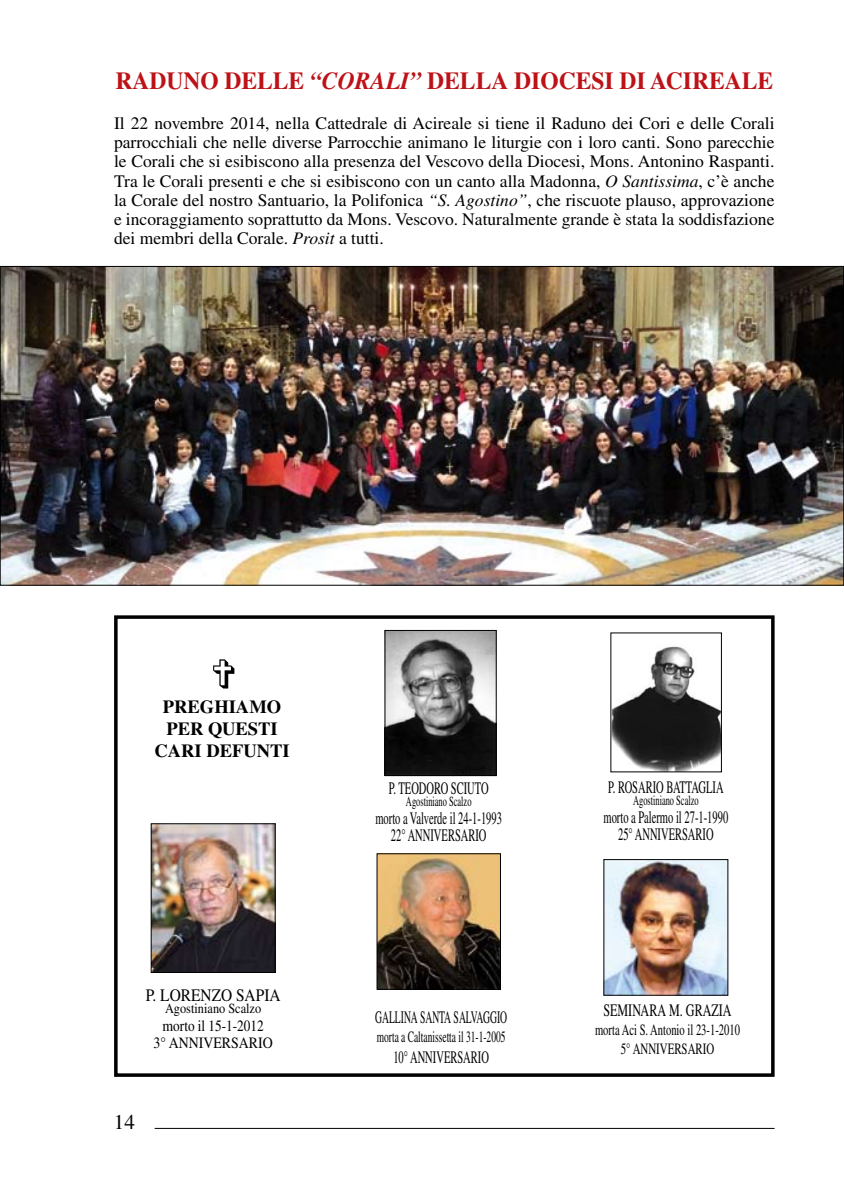
<style>
.page{position:relative;width:844px;height:1191px;background:#fff}
.page>*{position:absolute;margin:0;border:0;box-sizing:border-box;transform-origin:0 0}
.t1{font:700 24.5px "Times";color:#bd1217;scale:.96 1}
.t2{font:21px "Times";color:#000}
.t3{font:700 18.55px/22.2px "Times";color:#000;text-align:center}
.t4{font:17.5px/19.2px "Times";color:#000;text-align:justify}
.t5{font:17.5px/17.5px "Times";color:#000;text-align:center;scale:.6 1}
.t6{font:17.5px "Times";color:#000;scale:.55 1}
.t7{font:17.5px "Times";color:#000;scale:.69 1}
.t8{font:17.5px "Times";color:#000;scale:.88 1}
.t9{font:15.75px/18.9px "Times";color:#000;text-align:center;scale:.67 1}
.t10{font:15.75px "Times";color:#000;scale:.6 1}
.t11{font:15.75px/17.5px "Times";color:#000;text-align:center;scale:.88 1}
.t12{font:14px "Times";color:#000;scale:.6 1}
.t13{font:14px "Times";color:#000;scale:.88 1}
.s1{font-style:italic}
</style>
<div class="page">
<hr style="left:155px;top:1128px;width:619px;height:1px;background:#000">
<div style="left:114px;top:615px;width:660px;height:461px;border:4px solid #000"></div>
<img style="left:2px;top:268px;width:839px;height:315px">
<img style="left:605px;top:861px;width:121px;height:132px">
<img style="left:379px;top:855px;width:119px;height:132px">
<div style="left:377px;top:853px;width:123px;height:136px;border:1px solid #000"></div>
<svg style="left:213px;top:659px;width:21px;height:29px"></svg>
<img style="left:386px;top:632px;width:108px;height:142px">
<div style="left:384px;top:630px;width:112px;height:146px;border:1px solid #000"></div>
<img style="left:612px;top:646px;width:107px;height:124px">
<img style="left:153px;top:825px;width:120px;height:145px">
<div style="left:151px;top:823px;width:124px;height:149px;border:1px solid #000"></div>
<h1 class="t1" style="left:115px;top:66px;width:686px">RADUNO DELLE <span class="s1">“CORALI”</span> DELLA DIOCESI DI ACIREALE</h1>
<p class="t4" style="left:114px;top:113px;width:661px">Il 22 novembre 2014, nella Cattedrale di Acireale si tiene il Raduno dei Cori e delle Corali parrocchiali che nelle diverse Parrocchie animano le liturgie con i loro canti. Sono parecchie le Corali che si esibiscono alla presenza del Vescovo della Diocesi, Mons. Antonino Raspanti.<br>Tra le Corali presenti e che si esibiscono con un canto alla Madonna, <span class="s1">O Santissima</span>, c’è anche la Corale del nostro Santuario, la Polifonica <span class="s1">“S. Agostino”</span>, che riscuote plauso, approvazione e incoraggiamento soprattutto da Mons. Vescovo. Naturalmente grande è stata la soddisfazione dei membri della Corale. <span class="s1">Prosit</span> a tutti.</p>
<p class="t3" style="left:154px;top:695px;width:137px">PREGHIAMO<br>PER QUESTI<br>CARI DEFUNTI</p>
<p class="t8" style="left:146px;top:985px;width:155px">P. LORENZO SAPIA</p>
<p class="t13" style="left:165px;top:1001px;width:111px">Agostiniano Scalzo</p>
<p class="t11" style="left:153px;top:1016px;width:137px">morto il 15-1-2012<br>3° ANNIVERSARIO</p>
<p class="t2" style="left:114px;top:1109px;width:22px">14</p>
<p class="t5" style="left:388px;top:779px;width:168px">P. TEODORO SCIUTO</p>
<p class="t12" style="left:406px;top:793px;width:111px">Agostiniano Scalzo</p>
<p class="t5" style="left:375px;top:809px;width:212px">morto a Valverde il 24-1-1993<br>22° ANNIVERSARIO</p>
<p class="t6" style="left:375px;top:1007px;width:241px">GALLINA SANTA SALVAGGIO</p>
<p class="t10" style="left:377px;top:1027px;width:216px">morta a Caltanissetta il 31-1-2005</p>
<p class="t5" style="left:393px;top:1048px;width:161px">10° ANNIVERSARIO</p>
<p class="t5" style="left:608px;top:778px;width:194px">P. ROSARIO BATTAGLIA</p>
<p class="t12" style="left:633px;top:792px;width:111px">Agostiniano Scalzo</p>
<p class="t5" style="left:603px;top:808px;width:209px">morto a Palermo il 27-1-1990<br>25° ANNIVERSARIO</p>
<p class="t7" style="left:603px;top:1000px;width:187px">SEMINARA M. GRAZIA</p>
<p class="t9" style="left:595px;top:1020px;width:218px">morta Aci S. Antonio il 23-1-2010<br>5° ANNIVERSARIO</p>
</div>
